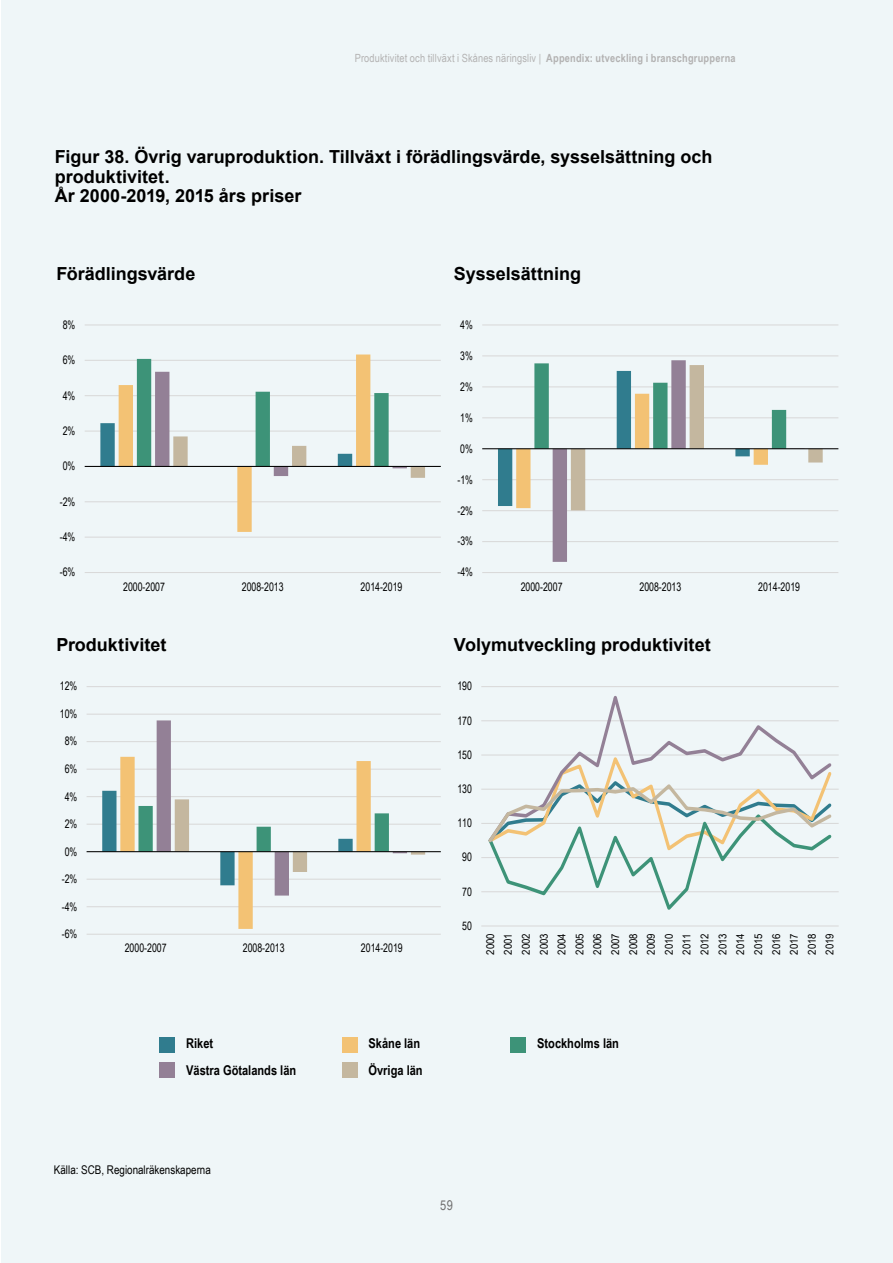
<style>
.page{position:relative;width:893px;height:1263px;background:#fff}
.page>*{position:absolute;margin:0;border:0;box-sizing:border-box;transform-origin:0 0}
.Diagramrubrik{font:700 18px/19.5px "Arial";color:#000}
.Figurdiagramrubrik{font:700 13.5px "Arial Narrow";color:#000}
.t1{font:13.5px "Arial Narrow";color:#706f6f}
.figurtext{font:12px "Arial Narrow";color:#000}
.t2{font:11.85px "Arial Narrow";color:#000;scale:.91 1}
.t3{font:11.25px "Arial Narrow";letter-spacing:.015em;color:#b3b2b2}
.t4{font:10.65px/17.9px "Arial Narrow";color:#000;text-align:justify;scale:1.1 1}
.s1{font-weight:700}
</style>
<div class="page">
<div style="left:1px;top:0;width:892px;height:1263px;background:#eff6f8"></div>
<hr style="left:85px;top:572px;width:356px;height:1px;background:#d9d9d9">
<hr style="left:85px;top:537px;width:356px;height:1px;background:#d9d9d9">
<hr style="left:85px;top:501px;width:356px;height:1px;background:#d9d9d9">
<hr style="left:85px;top:431px;width:356px;height:1px;background:#d9d9d9">
<hr style="left:85px;top:395px;width:356px;height:1px;background:#d9d9d9">
<hr style="left:85px;top:360px;width:356px;height:1px;background:#d9d9d9">
<hr style="left:85px;top:325px;width:356px;height:1px;background:#d9d9d9">
<svg style="left:100px;top:354px;width:325px;height:178px"></svg>
<hr style="left:85px;top:466px;width:356px;height:1px;background:#000">
<hr style="left:482px;top:572px;width:356px;height:1px;background:#d9d9d9">
<hr style="left:482px;top:541px;width:356px;height:1px;background:#d9d9d9">
<hr style="left:482px;top:510px;width:356px;height:1px;background:#d9d9d9">
<hr style="left:482px;top:479px;width:356px;height:1px;background:#d9d9d9">
<hr style="left:482px;top:418px;width:356px;height:1px;background:#d9d9d9">
<hr style="left:482px;top:387px;width:356px;height:1px;background:#d9d9d9">
<hr style="left:482px;top:356px;width:356px;height:1px;background:#d9d9d9">
<hr style="left:482px;top:325px;width:356px;height:1px;background:#d9d9d9">
<svg style="left:553px;top:360px;width:133px;height:202px"></svg>
<svg style="left:498px;top:363px;width:325px;height:147px"></svg>
<hr style="left:482px;top:448px;width:356px;height:1px;background:#000">
<hr style="left:87px;top:934px;width:354px;height:1px;background:#d9d9d9">
<hr style="left:87px;top:906px;width:354px;height:1px;background:#d9d9d9">
<hr style="left:87px;top:879px;width:354px;height:1px;background:#d9d9d9">
<hr style="left:87px;top:824px;width:354px;height:1px;background:#d9d9d9">
<hr style="left:87px;top:796px;width:354px;height:1px;background:#d9d9d9">
<hr style="left:87px;top:769px;width:354px;height:1px;background:#d9d9d9">
<hr style="left:87px;top:741px;width:354px;height:1px;background:#d9d9d9">
<hr style="left:87px;top:714px;width:354px;height:1px;background:#d9d9d9">
<hr style="left:87px;top:686px;width:354px;height:1px;background:#d9d9d9">
<svg style="left:102px;top:720px;width:323px;height:209px"></svg>
<hr style="left:87px;top:851px;width:354px;height:1px;background:#000">
<hr style="left:481px;top:891px;width:358px;height:1px;background:#d9d9d9">
<hr style="left:481px;top:857px;width:358px;height:1px;background:#d9d9d9">
<hr style="left:481px;top:823px;width:358px;height:1px;background:#d9d9d9">
<hr style="left:481px;top:789px;width:358px;height:1px;background:#d9d9d9">
<hr style="left:481px;top:755px;width:358px;height:1px;background:#d9d9d9">
<hr style="left:481px;top:720px;width:358px;height:1px;background:#d9d9d9">
<hr style="left:481px;top:686px;width:358px;height:1px;background:#d9d9d9">
<hr style="left:481px;top:926px;width:358px;height:1px;background:#d9d9d9">
<svg style="left:600px;top:696px;width:193px;height:54px"></svg>
<svg style="left:486px;top:750px;width:348px;height:160px"></svg>
<div style="left:160px;top:1037px;width:15px;height:15px;background:#307c8e"></div>
<div style="left:160px;top:1062px;width:15px;height:15px;background:#938096"></div>
<div style="left:342px;top:1037px;width:15px;height:15px;background:#f3c274"></div>
<div style="left:342px;top:1062px;width:15px;height:15px;background:#c4b79f"></div>
<div style="left:511px;top:1037px;width:15px;height:15px;background:#3d9378"></div>
<p class="t3" style="left:355px;top:50px;width:382px">Produktivitet och tillväxt i Skånes näringsliv | <span class="s1">Appendix: utveckling i branschgrupperna</span></p>
<h3 class="Diagramrubrik" style="left:55px;top:147px;width:659px">Figur 38. Övrig varuproduktion. Tillväxt i förädlingsvärde, sysselsättning och produktivitet.<br>År 2000-2019, 2015 års priser</h3>
<h3 class="Diagramrubrik" style="left:56px;top:264px;width:141px">Förädlingsvärde</h3>
<p class="t2" style="left:63px;top:316px;width:15px">8%</p>
<p class="t2" style="left:63px;top:351px;width:15px">6%</p>
<p class="t2" style="left:63px;top:387px;width:15px">4%</p>
<p class="t2" style="left:63px;top:422px;width:15px">2%</p>
<p class="t2" style="left:63px;top:457px;width:15px">0%</p>
<p class="t2" style="left:60px;top:493px;width:19px">-2%</p>
<p class="t2" style="left:60px;top:528px;width:19px">-4%</p>
<p class="t2" style="left:60px;top:563px;width:19px">-6%</p>
<p class="t2" style="left:123px;top:578px;width:48px">2000-2007</p>
<p class="t2" style="left:242px;top:578px;width:48px">2008-2013</p>
<p class="t2" style="left:361px;top:578px;width:48px">2014-2019</p>
<h3 class="Diagramrubrik" style="left:56px;top:635px;width:112px">Produktivitet</h3>
<p class="t2" style="left:60px;top:678px;width:21px">12%</p>
<p class="t2" style="left:60px;top:705px;width:21px">10%</p>
<p class="t2" style="left:65px;top:733px;width:15px">8%</p>
<p class="t2" style="left:65px;top:760px;width:15px">6%</p>
<p class="t2" style="left:65px;top:788px;width:15px">4%</p>
<p class="t2" style="left:65px;top:815px;width:15px">2%</p>
<p class="t2" style="left:65px;top:843px;width:15px">0%</p>
<p class="t2" style="left:62px;top:870px;width:19px">-2%</p>
<p class="t2" style="left:62px;top:898px;width:19px">-4%</p>
<p class="t2" style="left:62px;top:925px;width:19px">-6%</p>
<p class="t2" style="left:125px;top:939px;width:47px">2000-2007</p>
<p class="t2" style="left:243px;top:939px;width:47px">2008-2013</p>
<p class="t2" style="left:361px;top:939px;width:47px">2014-2019</p>
<h3 class="Diagramrubrik" style="left:454px;top:264px;width:129px">Sysselsättning</h3>
<p class="t2" style="left:460px;top:316px;width:15px">4%</p>
<p class="t2" style="left:460px;top:347px;width:15px">3%</p>
<p class="t2" style="left:460px;top:378px;width:15px">2%</p>
<p class="t2" style="left:460px;top:409px;width:15px">1%</p>
<p class="t2" style="left:460px;top:440px;width:15px">0%</p>
<p class="t2" style="left:457px;top:471px;width:19px">-1%</p>
<p class="t2" style="left:457px;top:502px;width:19px">-2%</p>
<p class="t2" style="left:457px;top:533px;width:19px">-3%</p>
<p class="t2" style="left:457px;top:563px;width:19px">-4%</p>
<p class="t2" style="left:521px;top:578px;width:47px">2000-2007</p>
<p class="t2" style="left:639px;top:578px;width:47px">2008-2013</p>
<p class="t2" style="left:758px;top:578px;width:48px">2014-2019</p>
<h3 class="Diagramrubrik" style="left:454px;top:635px;width:258px">Volymutveckling produktivitet</h3>
<p class="t2" style="left:457px;top:678px;width:18px">190</p>
<p class="t2" style="left:457px;top:712px;width:18px">170</p>
<p class="t2" style="left:457px;top:746px;width:18px">150</p>
<p class="t2" style="left:457px;top:780px;width:18px">130</p>
<p class="t2" style="left:457px;top:814px;width:18px">110</p>
<p class="t2" style="left:462px;top:848px;width:12px">90</p>
<p class="t2" style="left:462px;top:883px;width:12px">70</p>
<p class="t2" style="left:462px;top:917px;width:12px">50</p>
<p class="t4" style="left:481px;top:955px;width:21px;rotate:-90deg">2000<br>2001<br>2002<br>2003<br>2004<br>2005<br>2006<br>2007<br>2008<br>2009<br>2010<br>2011<br>2012<br>2013<br>2014<br>2015<br>2016<br>2017<br>2018<br>2019</p>
<p class="Figurdiagramrubrik" style="left:186px;top:1033px;width:29px">Riket</p>
<p class="Figurdiagramrubrik" style="left:186px;top:1060px;width:112px">Västra Götalands län</p>
<p class="Figurdiagramrubrik" style="left:369px;top:1033px;width:53px">Skåne län</p>
<p class="Figurdiagramrubrik" style="left:369px;top:1060px;width:56px">Övriga län</p>
<p class="Figurdiagramrubrik" style="left:537px;top:1033px;width:83px">Stockholms län</p>
<p class="figurtext" style="left:54px;top:1160px;width:158px">Källa: SCB, Regionalräkenskaperna</p>
<p class="t1" style="left:440px;top:1195px;width:14px">59</p>
</div>
